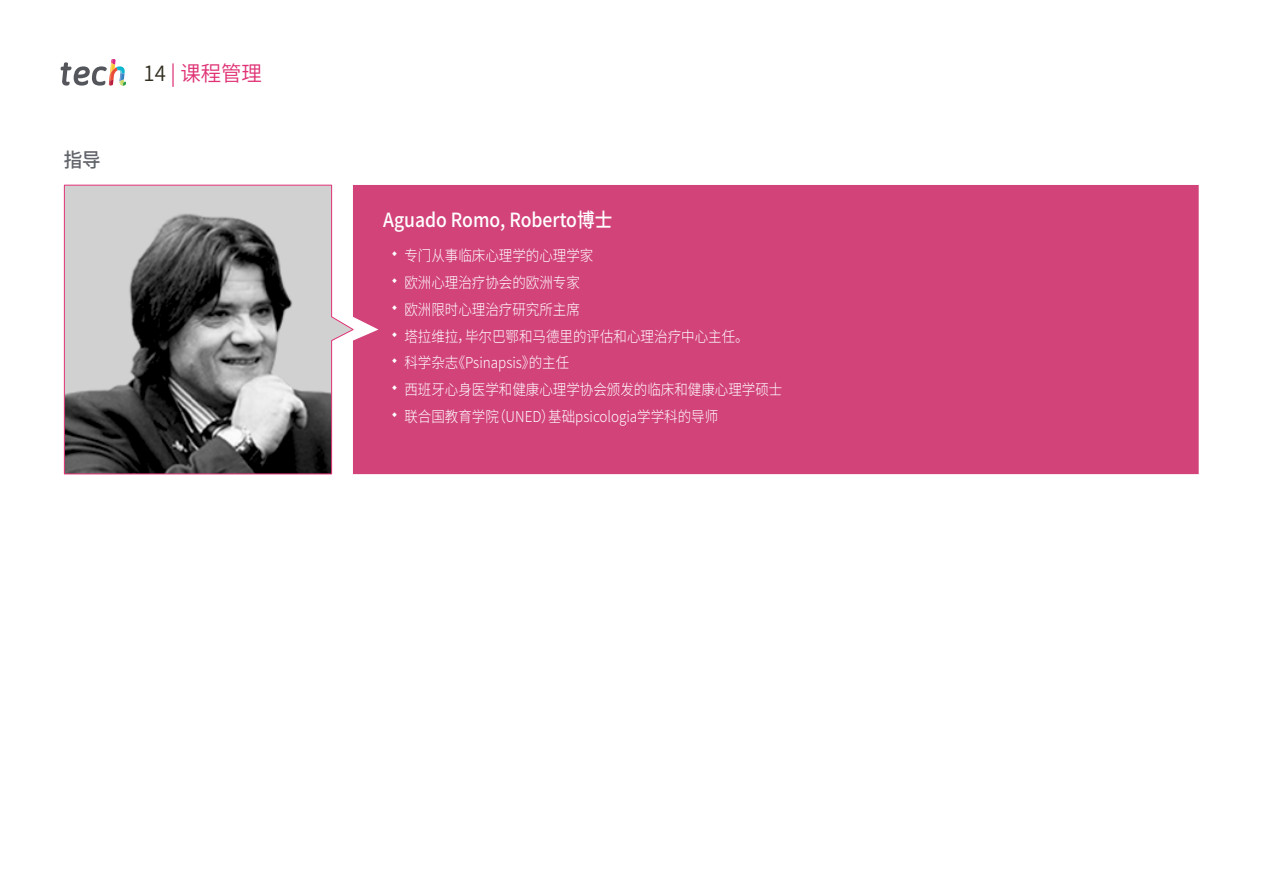
<style>
.page{position:relative;width:1263px;height:893px;background:#fff}
.page>*{position:absolute;margin:0;border:0;box-sizing:border-box;transform-origin:0 0}
.t1{font:21px "Source Han Sans CN";color:#df3174}
.t2{font:500 19.5px "Source Han Sans CN";color:#fff;scale:.9 1}
.t3{font:500 19.5px "Source Han Sans CN";color:#61646a;scale:.95 1}
.t4{font:300 15px/26.7px "Source Han Sans CN";color:#fff;scale:.9 1}
.s1{color:#312e20}
</style>
<div class="page">
<svg style="left:61px;top:59px;width:65px;height:27px"></svg>
<div style="left:354px;top:185px;width:845px;height:289px;background:#d2437a"></div>
<svg style="left:64px;top:185px;width:290px;height:289px;background:#918b8d"></svg>
<svg style="left:392px;top:251px;width:5px;height:5px"></svg>
<svg style="left:392px;top:278px;width:5px;height:5px"></svg>
<svg style="left:392px;top:305px;width:5px;height:5px"></svg>
<svg style="left:392px;top:332px;width:5px;height:5px"></svg>
<svg style="left:392px;top:358px;width:5px;height:5px"></svg>
<svg style="left:392px;top:385px;width:5px;height:5px"></svg>
<svg style="left:392px;top:412px;width:5px;height:5px"></svg>
<h2 class="t3" style="left:64px;top:148px;width:41px">指导</h2>
<h1 class="t1" style="left:144px;top:61px;width:120px"><span class="s1">14</span> | 课程管理</h1>
<h2 class="t2" style="left:383px;top:209px;width:256px">Aguado Romo, Roberto博士</h2>
<p class="t4" style="left:404px;top:243px;width:421px">专门从事临床心理学的心理学家<br>欧洲心理治疗协会的欧洲专家<br>欧洲限时心理治疗研究所主席<br>塔拉维拉，毕尔巴鄂和马德里的评估和心理治疗中心主任。<br>科学杂志《Psinapsis》的主任<br>西班牙心身医学和健康心理学协会颁发的临床和健康心理学硕士联合国教育学院（UNED）基础psicologia学学科的导师</p>
</div>
